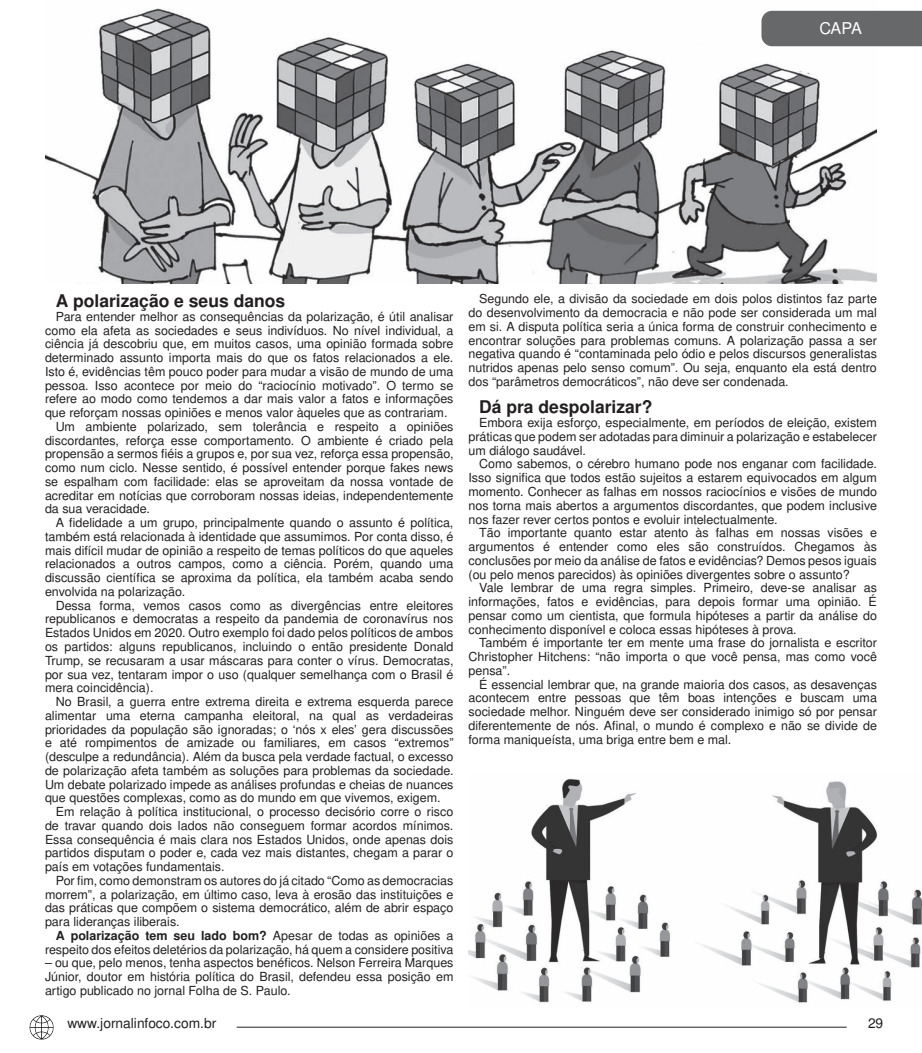
<style>
.page{position:relative;width:922px;height:1053px;background:#fff}
.page>*{position:absolute;margin:0;border:0;box-sizing:border-box;transform-origin:0 0}
.t1{font:700 17.5px "Nimbus San L";color:#231f20}
.t2{font:16.25px "Nimbus San L";color:#fff}
.t3{font:13.75px "Nimbus San L";color:#231f20}
.t4{font:12.5px/13.8px "Nimbus San L";color:#231f20;text-align:justify}
.s1{font-weight:700}
</style>
<div class="page">
<img style="left:45px;top:8px;width:831px;height:275px">
<div style="left:761px;top:11px;width:160px;height:35px;background:#67686a"></div>
<img style="left:29px;top:1015px;width:25px;height:25px">
<hr style="left:237px;top:1026px;width:609px;height:1px;background:#231f20">
<img style="left:468px;top:778px;width:453px;height:225px">
<p class="t2" style="left:819px;top:17px;width:44px">CAPA</p>
<p class="t1" style="left:56px;top:288px;width:231px">A polarização e seus danos</p>
<p class="t4" style="left:45px;top:309px;width:410px;text-indent:11px">Para entender melhor as consequências da polarização, é útil analisar como ela afeta as sociedades e seus indivíduos. No nível individual, a ciência já descobriu que, em muitos casos, uma opinião formada sobre determinado assunto importa mais do que os fatos relacionados a ele.<br>Isto é, evidências têm pouco poder para mudar a visão de mundo de uma pessoa. Isso acontece por meio do “raciocínio motivado”. O termo se refere ao modo como tendemos a dar mais valor a fatos e informações que reforçam nossas opiniões e menos valor àqueles que as contrariam.</p>
<p class="t4" style="left:45px;top:419px;width:410px;text-indent:11px">Um ambiente polarizado, sem tolerância e respeito a opiniões discordantes, reforça esse comportamento. O ambiente é criado pela propensão a sermos fiéis a grupos e, por sua vez, reforça essa propensão, como num ciclo. Nesse sentido, é possível entender porque fakes news se espalham com facilidade: elas se aproveitam da nossa vontade de acreditar em notícias que corroboram nossas ideias, independentemente da sua veracidade.</p>
<p class="t4" style="left:45px;top:515px;width:410px;text-indent:11px">A fidelidade a um grupo, principalmente quando o assunto é política, também está relacionada à identidade que assumimos. Por conta disso, é mais difícil mudar de opinião a respeito de temas políticos do que aqueles relacionados a outros campos, como a ciência. Porém, quando uma discussão científica se aproxima da política, ela também acaba sendo envolvida na polarização.</p>
<p class="t4" style="left:45px;top:598px;width:410px;text-indent:11px">Dessa forma, vemos casos como as divergências entre eleitores republicanos e democratas a respeito da pandemia de coronavírus nos Estados Unidos em 2020. Outro exemplo foi dado pelos políticos de ambos os partidos: alguns republicanos, incluindo o então presidente Donald Trump, se recusaram a usar máscaras para conter o vírus. Democratas, por sua vez, tentaram impor o uso (qualquer semelhança com o Brasil é mera coincidência).</p>
<p class="t4" style="left:45px;top:694px;width:410px;text-indent:11px">No Brasil, a guerra entre extrema direita e extrema esquerda parece alimentar uma eterna campanha eleitoral, na qual as verdadeiras prioridades da população são ignoradas; o ‘nós x eles’ gera discussões e até rompimentos de amizade ou familiares, em casos “extremos” (desculpe a redundância). Além da busca pela verdade factual, o excesso de polarização afeta também as soluções para problemas da sociedade.<br>Um debate polarizado impede as análises profundas e cheias de nuances que questões complexas, como as do mundo em que vivemos, exigem.</p>
<p class="t4" style="left:45px;top:804px;width:410px;text-indent:11px">Em relação à política institucional, o processo decisório corre o risco de travar quando dois lados não conseguem formar acordos mínimos.<br>Essa consequência é mais clara nos Estados Unidos, onde apenas dois partidos disputam o poder e, cada vez mais distantes, chegam a parar o país em votações fundamentais.</p>
<p class="t4" style="left:45px;top:873px;width:410px;text-indent:11px">Por fim, como demonstram os autores do já citado “Como as democracias morrem”, a polarização, em último caso, leva à erosão das instituições e das práticas que compõem o sistema democrático, além de abrir espaço para lideranças iliberais.</p>
<p class="t4" style="left:45px;top:928px;width:410px;text-align:right"><span class="s1">A polarização tem seu lado bom?</span> Apesar de todas as opiniões a respeito dos efeitos deletérios da polarização, há quem a considere positiva</p>
<p class="t4" style="left:45px;top:955px;width:410px">– ou que, pelo menos, tenha aspectos benéficos. Nelson Ferreira Marques Júnior, doutor em história política do Brasil, defendeu essa posição em artigo publicado no jornal Folha de S. Paulo.</p>
<p class="t4" style="left:468px;top:291px;width:410px;text-indent:11px">Segundo ele, a divisão da sociedade em dois polos distintos faz parte do desenvolvimento da democracia e não pode ser considerada um mal em si. A disputa política seria a única forma de construir conhecimento e encontrar soluções para problemas comuns. A polarização passa a ser negativa quando é “contaminada pelo ódio e pelos discursos generalistas nutridos apenas pelo senso comum”. Ou seja, enquanto ela está dentro dos “parâmetros democráticos”, não deve ser condenada.</p>
<p class="t1" style="left:479px;top:394px;width:175px">Dá pra despolarizar?</p>
<p class="t4" style="left:468px;top:415px;width:410px;text-indent:11px">Embora exija esforço, especialmente, em períodos de eleição, existem práticas que podem ser adotadas para diminuir a polarização e estabelecer um diálogo saudável.</p>
<p class="t4" style="left:468px;top:456px;width:410px;text-indent:11px">Como sabemos, o cérebro humano pode nos enganar com facilidade.<br>Isso significa que todos estão sujeitos a estarem equivocados em algum momento. Conhecer as falhas em nossos raciocínios e visões de mundo nos torna mais abertos a argumentos discordantes, que podem inclusive nos fazer rever certos pontos e evoluir intelectualmente.</p>
<p class="t4" style="left:468px;top:525px;width:410px;text-indent:11px">Tão importante quanto estar atento às falhas em nossas visões e argumentos é entender como eles são construídos. Chegamos às conclusões por meio da análise de fatos e evidências? Demos pesos iguais (ou pelo menos parecidos) às opiniões divergentes sobre o assunto?</p>
<p class="t4" style="left:468px;top:580px;width:410px;text-indent:11px">Vale lembrar de uma regra simples. Primeiro, deve-se analisar as informações, fatos e evidências, para depois formar uma opinião. É pensar como um cientista, que formula hipóteses a partir da análise do conhecimento disponível e coloca essas hipóteses à prova.</p>
<p class="t4" style="left:468px;top:635px;width:410px;text-indent:11px">Também é importante ter em mente uma frase do jornalista e escritor Christopher Hitchens: “não importa o que você pensa, mas como você pensa”.</p>
<p class="t4" style="left:468px;top:676px;width:410px;text-indent:11px">É essencial lembrar que, na grande maioria dos casos, as desavenças acontecem entre pessoas que têm boas intenções e buscam uma sociedade melhor. Ninguém deve ser considerado inimigo só por pensar diferentemente de nós. Afinal, o mundo é complexo e não se divide de forma maniqueísta, uma briga entre bem e mal.</p>
<p class="t3" style="left:67px;top:1013px;width:150px">www.jornalinfoco.com.br</p>
<p class="t3" style="left:867px;top:1013px;width:17px">29</p>
</div>
